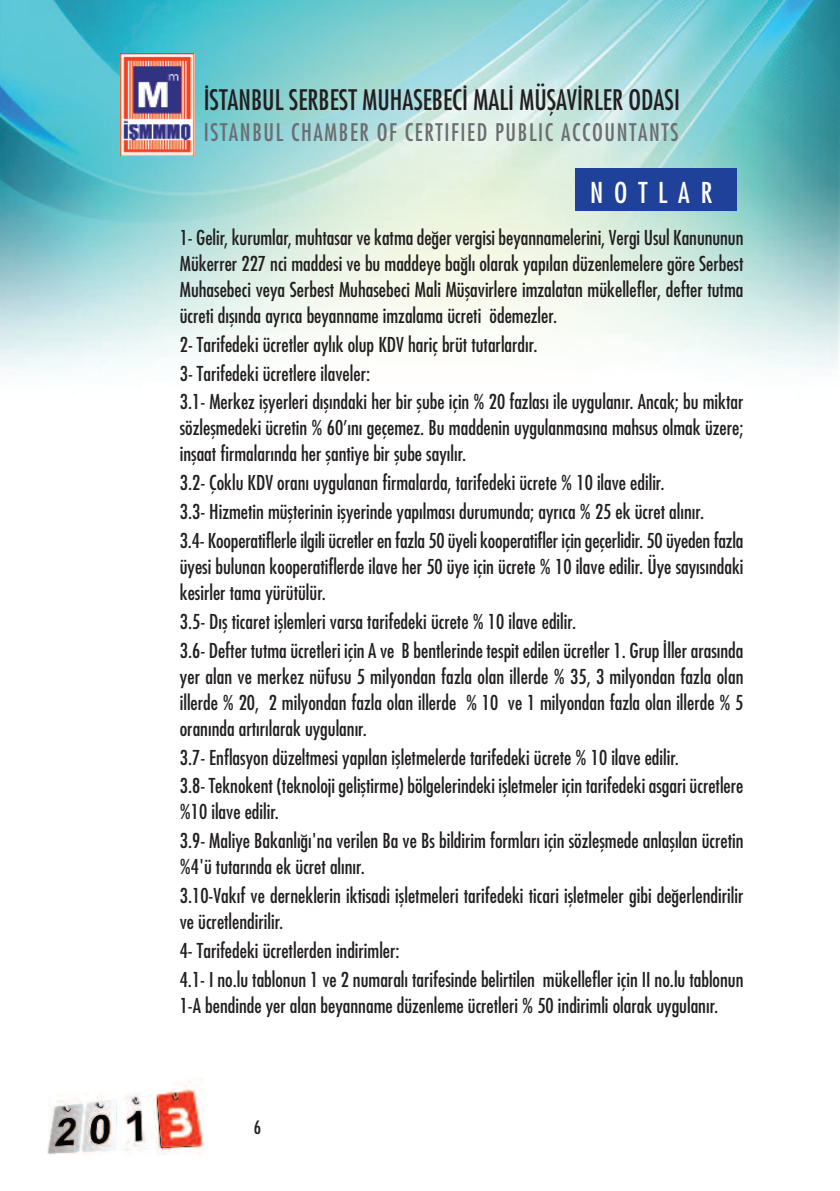
<style>
.page{position:relative;width:840px;height:1191px;background:#fff}
.page>*{position:absolute;margin:0;border:0;box-sizing:border-box;transform-origin:0 0}
.t1{font:28px "Futura Cond Nr Tr";letter-spacing:.385em;color:#fff}
.t2{font:27.6px "Futura Cond Nr Tr";color:#231f20;scale:.96 1}
.t3{font:23.6px "Futura Cond Nr Tr";letter-spacing:.07em;color:#6c6d70;scale:.96 1}
.t4{font:20px/28.8px "Futura Cond Nr Tr";color:#231f20}
.t5{font:18px "Futura Cond Nr Tr";color:#231f20}
</style>
<div class="page">
<img style="left:0;top:0;width:839px;height:370px">
<img style="left:120px;top:53px;width:74px;height:102px">
<img style="left:47px;top:1081px;width:157px;height:74px">
<div style="left:574px;top:169px;width:162px;height:42px;background:#20419a"></div>
<h2 class="t2" style="left:203px;top:90px;width:497px">İSTANBUL SERBEST MUHASEBECİ MALİ MÜŞAVİRLER ODASI</h2>
<p class="t3" style="left:203px;top:124px;width:496px">ISTANBUL CHAMBER OF CERTIFIED PUBLIC ACCOUNTANTS</p>
<h1 class="t1" style="left:590px;top:182px;width:123px">NOTLAR</h1>
<p class="t4" style="left:180px;top:226px;width:565px;line-height:26px;text-align:justify">1- Gelir, kurumlar, muhtasar ve katma değer vergisi beyannamelerini, Vergi Usul Kanununun Mükerrer 227 nci maddesi ve bu maddeye bağlı olarak yapılan düzenlemelere göre Serbest Muhasebeci veya Serbest Muhasebeci Mali Müşavirlere imzalatan mükellefler, defter tutma ücreti dışında ayrıca beyanname imzalama ücreti ödemezler.</p>
<p class="t4" style="left:180px;top:332px;width:565px">2- Tarifedeki ücretler aylık olup KDV hariç brüt tutarlardır.<br>3- Tarifedeki ücretlere ilaveler:<br>3.1- Merkez işyerleri dışındaki her bir şube için % 20 fazlası ile uygulanır. Ancak; bu miktar</p>
<p class="t4" style="left:180px;top:417px;width:565px;line-height:26px">sözleşmedeki ücretin % 60’ını geçemez. Bu maddenin uygulanmasına mahsus olmak üzere; inşaat firmalarında her şantiye bir şube sayılır.</p>
<p class="t4" style="left:180px;top:470px;width:565px">3.2- Çoklu KDV oranı uygulanan firmalarda, tarifedeki ücrete % 10 ilave edilir.<br>3.3- Hizmetin müşterinin işyerinde yapılması durumunda; ayrıca % 25 ek ücret alınır.<br>3.4- Kooperatiflerle ilgili ücretler en fazla 50 üyeli kooperatifler için geçerlidir. 50 üyeden fazla</p>
<p class="t4" style="left:180px;top:555px;width:565px;line-height:26px">üyesi bulunan kooperatiflerde ilave her 50 üye için ücrete % 10 ilave edilir. Üye sayısındaki kesirler tama yürütülür.</p>
<p class="t4" style="left:180px;top:609px;width:565px">3.5- Dış ticaret işlemleri varsa tarifedeki ücrete % 10 ilave edilir.<br>3.6- Defter tutma ücretleri için A ve B bentlerinde tespit edilen ücretler 1. Grup İller arasında</p>
<p class="t4" style="left:180px;top:665px;width:565px;line-height:26px;text-align:justify">yer alan ve merkez nüfusu 5 milyondan fazla olan illerde % 35, 3 milyondan fazla olan illerde % 20, 2 milyondan fazla olan illerde % 10 ve 1 milyondan fazla olan illerde % 5 oranında artırılarak uygulanır.</p>
<p class="t4" style="left:180px;top:744px;width:565px">3.7- Enflasyon düzeltmesi yapılan işletmelerde tarifedeki ücrete % 10 ilave edilir.<br>3.8- Teknokent (teknoloji geliştirme) bölgelerindeki işletmeler için tarifedeki asgari ücretlere</p>
<p class="t4" style="left:180px;top:799px;width:565px">%10 ilave edilir.<br>3.9- Maliye Bakanlığı'na verilen Ba ve Bs bildirim formları için sözleşmede anlaşılan ücretin</p>
<p class="t4" style="left:180px;top:854px;width:565px">%4'ü tutarında ek ücret alınır.<br>3.10-Vakıf ve derneklerin iktisadi işletmeleri tarifedeki ticari işletmeler gibi değerlendirilir</p>
<p class="t4" style="left:180px;top:909px;width:565px">ve ücretlendirilir.<br>4- Tarifedeki ücretlerden indirimler:<br>4.1- I no.lu tablonun 1 ve 2 numaralı tarifesinde belirtilen mükellefler için II no.lu tablonun</p>
<p class="t4" style="left:180px;top:993px;width:540px">1-A bendinde yer alan beyanname düzenleme ücretleri % 50 indirimli olarak uygulanır.</p>
<p class="t5" style="left:254px;top:1120px;width:9px">6</p>
</div>
